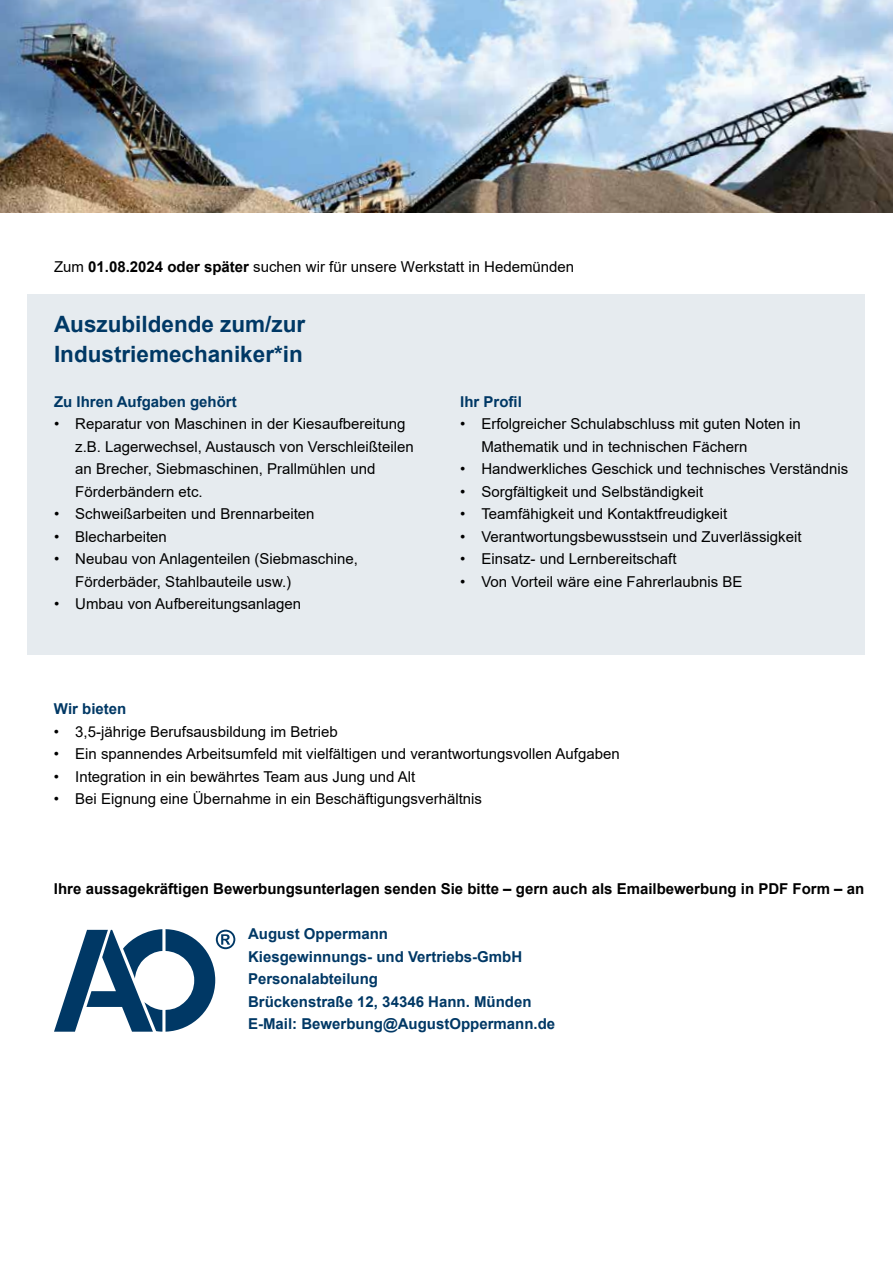
<style>
.page{position:relative;width:893px;height:1263px;background:#fff}
.page>*{position:absolute;margin:0;border:0;box-sizing:border-box;transform-origin:0 0}
.t1{font:700 22.5px/30px "Arial";color:#003865}
.t2{font:15px/22.5px "Arial";color:#000}
.t3{font:700 15px/22.5px "Arial";color:#003865}
.t4{font:700 15px "Arial";color:#000}
.s1{font-weight:700}
</style>
<div class="page">
<div style="left:28px;top:294px;width:837px;height:360px;background:#e6ebef"></div>
<svg style="left:54px;top:929px;width:181px;height:103px"></svg>
<img style="left:0;top:0;width:893px;height:213px">
<p class="t2" style="left:54px;top:255px;width:522px">Zum <span class="s1">01.08.2024 oder später</span> suchen wir für unsere Werkstatt in Hedemünden</p>
<h1 class="t1" style="left:54px;top:309px;width:253px">Auszubildende zum/zur<br>Industriemechaniker*in</h1>
<p class="t3" style="left:54px;top:390px;width:184px">Zu Ihren Aufgaben gehört</p>
<p class="t2" style="left:75px;top:412px;width:340px;text-indent:-21px">• Reparatur von Maschinen in der Kiesaufbereitung z.B. Lagerwechsel, Austausch von Verschleißteilen an Brecher, Siebmaschinen, Prallmühlen und Förderbändern etc.</p>
<p class="t2" style="left:54px;top:502px;width:262px">• Schweißarbeiten und Brennarbeiten</p>
<p class="t2" style="left:54px;top:525px;width:114px">• Blecharbeiten</p>
<p class="t2" style="left:75px;top:547px;width:284px;text-indent:-21px">• Neubau von Anlagenteilen (Siebmaschine,<br>Förderbäder, Stahlbauteile usw.)</p>
<p class="t2" style="left:54px;top:592px;width:249px">• Umbau von Aufbereitungsanlagen</p>
<p class="t3" style="left:460px;top:390px;width:63px">Ihr Profil</p>
<p class="t2" style="left:481px;top:412px;width:321px;text-indent:-21px">• Erfolgreicher Schulabschluss mit guten Noten in<br>Mathematik und in technischen Fächern</p>
<p class="t2" style="left:460px;top:457px;width:390px">• Handwerkliches Geschick und technisches Verständnis</p>
<p class="t2" style="left:460px;top:480px;width:245px">• Sorgfältigkeit und Selbständigkeit</p>
<p class="t2" style="left:460px;top:502px;width:269px">• Teamfähigkeit und Kontaktfreudigkeit</p>
<p class="t2" style="left:460px;top:525px;width:343px">• Verantwortungsbewusstsein und Zuverlässigkeit</p>
<p class="t2" style="left:460px;top:547px;width:218px">• Einsatz- und Lernbereitschaft</p>
<p class="t2" style="left:460px;top:570px;width:284px">• Von Vorteil wäre eine Fahrerlaubnis BE</p>
<p class="t3" style="left:54px;top:698px;width:74px">Wir bieten</p>
<p class="t2" style="left:54px;top:720px;width:285px">• 3,5-jährige Berufsausbildung im Betrieb</p>
<p class="t2" style="left:54px;top:742px;width:567px">• Ein spannendes Arbeitsumfeld mit vielfältigen und verantwortungsvollen Aufgaben</p>
<p class="t2" style="left:54px;top:765px;width:363px">• Integration in ein bewährtes Team aus Jung und Alt</p>
<p class="t2" style="left:54px;top:787px;width:430px">• Bei Eignung eine Übernahme in ein Beschäftigungsverhältnis</p>
<p class="t4" style="left:54px;top:878px;width:812px">Ihre aussagekräftigen Bewerbungsunterlagen senden Sie bitte – gern auch als Emailbewerbung in PDF Form – an</p>
<p class="t3" style="left:248px;top:923px;width:309px">August Oppermann<br>Kiesgewinnungs- und Vertriebs-GmbH<br>Personalabteilung<br>Brückenstraße 12, 34346 Hann. Münden<br>E-Mail: Bewerbung@AugustOppermann.de</p>
</div>
